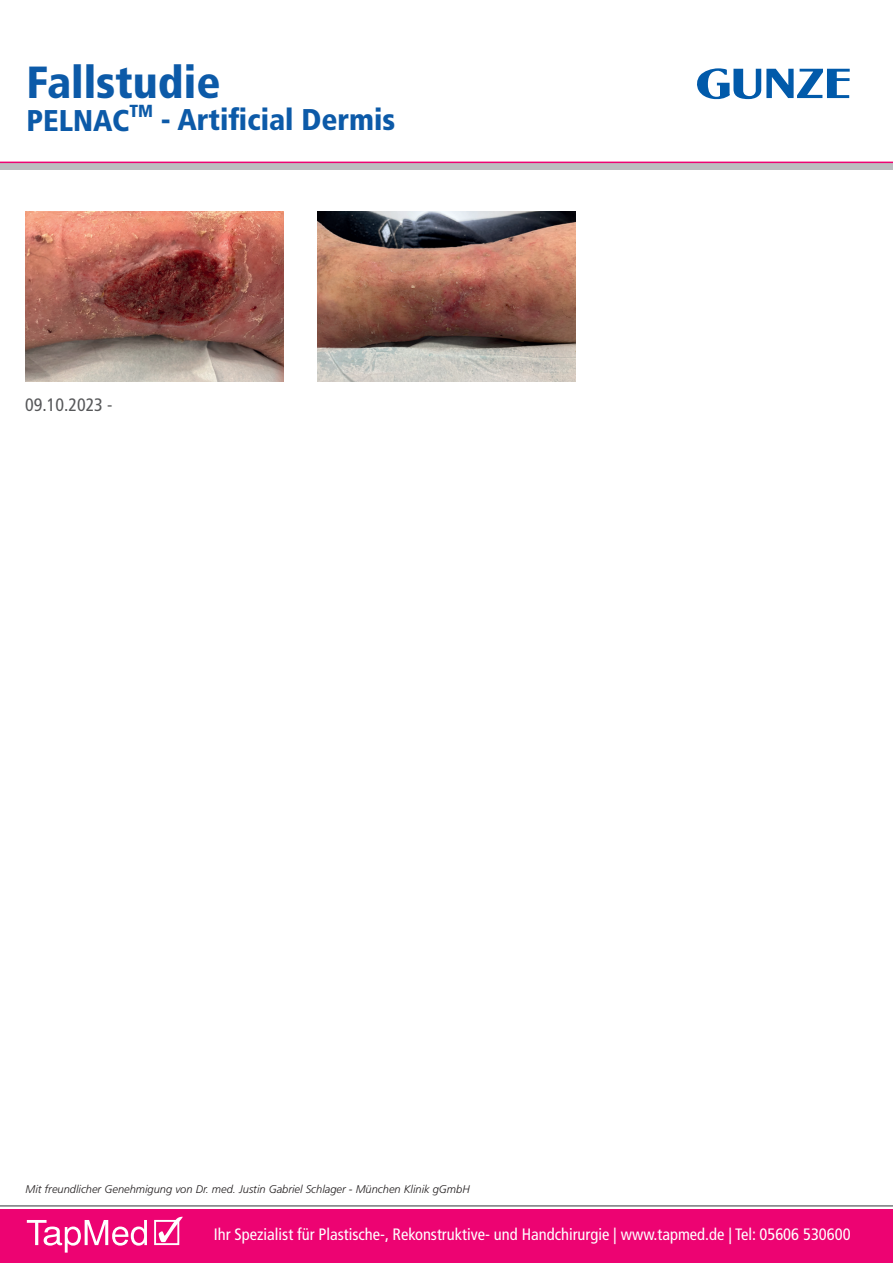
<style>
.page{position:relative;width:893px;height:1263px;background:#fff}
.page>*{position:absolute;margin:0;border:0;box-sizing:border-box;transform-origin:0 0}
.t1{font:900 condensed 45px "Frutiger LT Std";color:#0c5aa8}
.t2{font:900 condensed 30px "Frutiger LT Std";color:#0c5aa8}
.t3{font:condensed 18px "Frutiger LT Std";color:#57585a}
.t4{font:condensed 16.5px "Frutiger LT Std";color:#fff}
.t5{font:italic 300 11.1px "Frutiger LT Std";color:#231f20}
</style>
<div class="page">
<svg style="left:0;top:163px;width:893px;height:7px;background:#bcbabe"></svg>
<div style="left:0;top:1210px;width:893px;height:53px;background:#ed0372"></div>
<hr style="left:0;top:162px;width:893px;height:1px;background:#ed0372">
<svg style="left:154px;top:1217px;width:29px;height:28px"></svg>
<svg style="left:27px;top:1220px;width:120px;height:32px"></svg>
<hr style="left:0;top:1205px;width:893px;height:1px;background:#76787b">
<svg style="left:697px;top:68px;width:153px;height:32px"></svg>
<img style="left:25px;top:211px;width:258px;height:170px">
<img style="left:317px;top:211px;width:258px;height:170px">
<h1 class="t1" style="left:27px;top:55px;width:195px">Fallstudie</h1>
<h2 class="t2" style="left:27px;top:101px;width:370px">PELNAC<sup>TM</sup> - Artificial Dermis</h2>
<p class="t3" style="left:25px;top:395px;width:89px">09.10.2023 -</p>
<p class="t5" style="left:25px;top:1183px;width:446px">Mit freundlicher Genehmigung von Dr. med. Justin Gabriel Schlager - München Klinik gGmbH</p>
<p class="t4" style="left:214px;top:1224px;width:638px">Ihr Spezialist für Plastische-, Rekonstruktive- und Handchirurgie | www.tapmed.de | Tel: 05606 530600</p>
</div>
